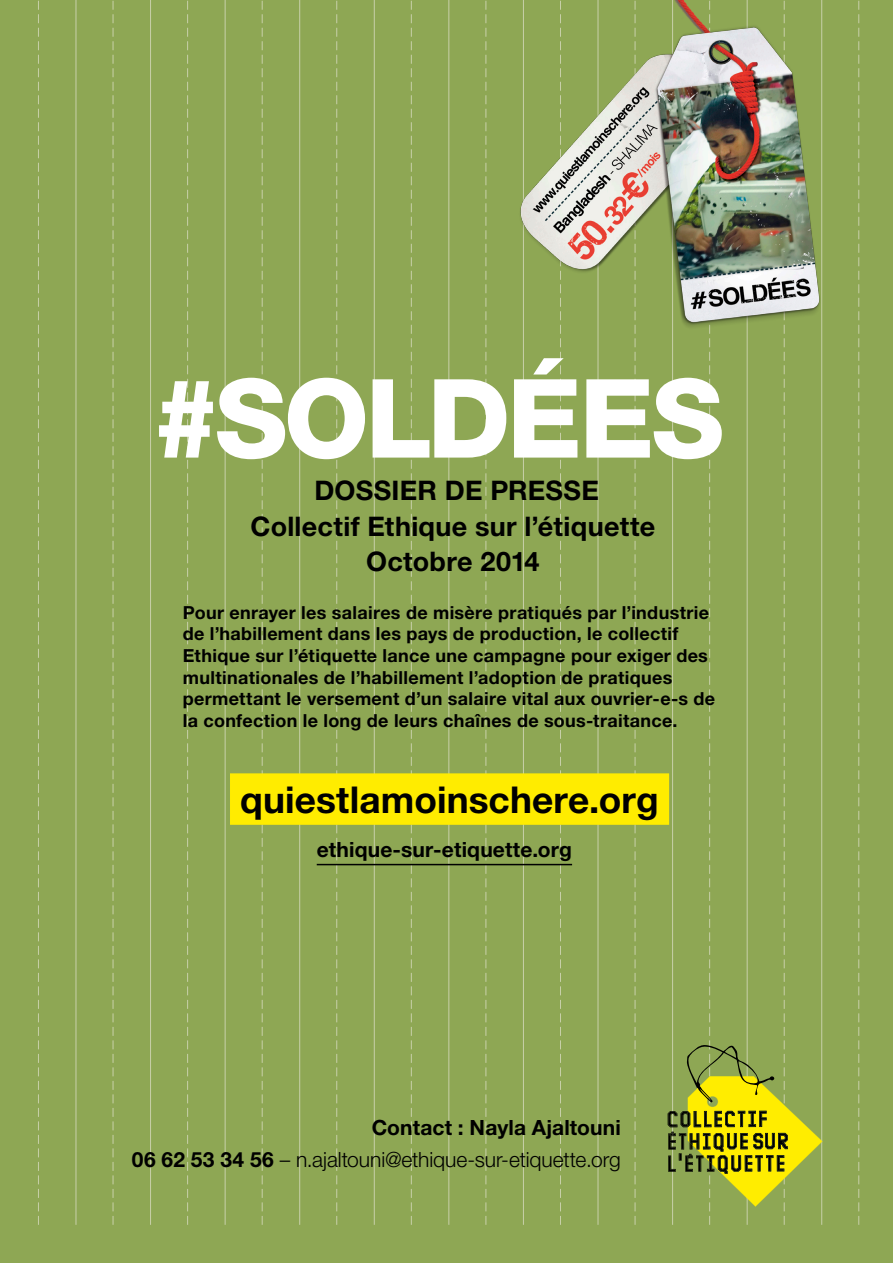
<style>
.page{position:relative;width:893px;height:1263px;background:#8ea754}
.page>*{position:absolute;margin:0;border:0;box-sizing:border-box;transform-origin:0 0}
.D_HEAD{font:800 109.5px "Helvetica Neue LT Std";letter-spacing:-.03em;color:#fff}
.A_HEAD{font:700 37.05px "Helvetica Neue LT Std";letter-spacing:.005em;color:#000}
.D_HEAD-2{font:700 27px "Helvetica Neue LT Std";letter-spacing:.01em;color:#000}
.A_HEAD-2{font:300 21px "Helvetica Neue LT Std";letter-spacing:-.005em;color:#000}
.A_HEAD-3{font:700 21px "Helvetica Neue LT Std";letter-spacing:.005em;color:#000}
.D_HEAD-3{font:700 18px/21.6px "Helvetica Neue LT Std";letter-spacing:.015em;color:#000}
.s1{font-weight:700}
</style>
<div class="page">
<hr style="left:76px;top:0;width:1px;height:1225px;background:#c8d0a9">
<hr style="left:374px;top:0;width:1px;height:1225px;background:#c8d0a9">
<hr style="left:225px;top:0;width:1px;height:1225px;background:#c8d0a9">
<hr style="left:523px;top:0;width:1px;height:1225px;background:#c8d0a9">
<hr style="left:150px;top:0;width:1px;height:1225px;background:#c8d0a9">
<hr style="left:449px;top:0;width:1px;height:1225px;background:#c8d0a9">
<hr style="left:299px;top:0;width:1px;height:1225px;background:#c8d0a9">
<hr style="left:598px;top:0;width:1px;height:1225px;background:#c8d0a9">
<svg style="left:113px;top:0;width:1px;height:1225px"></svg>
<svg style="left:411px;top:0;width:1px;height:1225px"></svg>
<svg style="left:262px;top:0;width:1px;height:1225px"></svg>
<svg style="left:560px;top:365px;width:1px;height:860px"></svg>
<svg style="left:858px;top:365px;width:1px;height:860px"></svg>
<svg style="left:187px;top:0;width:1px;height:1225px"></svg>
<svg style="left:486px;top:365px;width:1px;height:860px"></svg>
<svg style="left:38px;top:0;width:1px;height:1225px"></svg>
<svg style="left:336px;top:0;width:1px;height:1225px"></svg>
<svg style="left:635px;top:365px;width:1px;height:860px"></svg>
<img style="left:485px;top:0;width:375px;height:363px">
<svg style="left:668px;top:0;width:154px;height:1225px"></svg>
<div style="left:230px;top:773px;width:439px;height:52px;background:#ffec00"></div>
<hr style="left:317px;top:864px;width:255px;height:1px;background:#000">
<p class="D_HEAD" style="left:151px;top:353px;width:574px">#SOLDÉES</p>
<p class="D_HEAD-2" style="left:314px;top:474px;width:286px">DOSSIER DE PRESSE</p>
<p class="D_HEAD-2" style="left:251px;top:509px;width:406px">Collectif Ethique sur l’étiquette</p>
<p class="D_HEAD-2" style="left:366px;top:544px;width:175px">Octobre 2014</p>
<p class="D_HEAD-3" style="left:183px;top:601px;width:534px">Pour enrayer les salaires de misère pratiqués par l’industrie de l’habillement dans les pays de production, le collectif Ethique sur l’étiquette lance une campagne pour exiger des multinationales de l’habillement l’adoption de pratiques permettant le versement d’un salaire vital aux ouvrier-e-s de la confection le long de leurs chaînes de sous-traitance.</p>
<p class="A_HEAD" style="left:240px;top:777px;width:420px">quiestlamoinschere.org</p>
<p class="A_HEAD-3" style="left:317px;top:837px;width:257px">ethique-sur-etiquette.org</p>
<p class="A_HEAD-3" style="left:372px;top:1114px;width:251px">Contact : Nayla Ajaltouni</p>
<p class="A_HEAD-2" style="left:132px;top:1147px;width:490px"><span class="s1">06 62 53 34 56</span> – n.ajaltouni@ethique-sur-etiquette.org</p>
</div>
